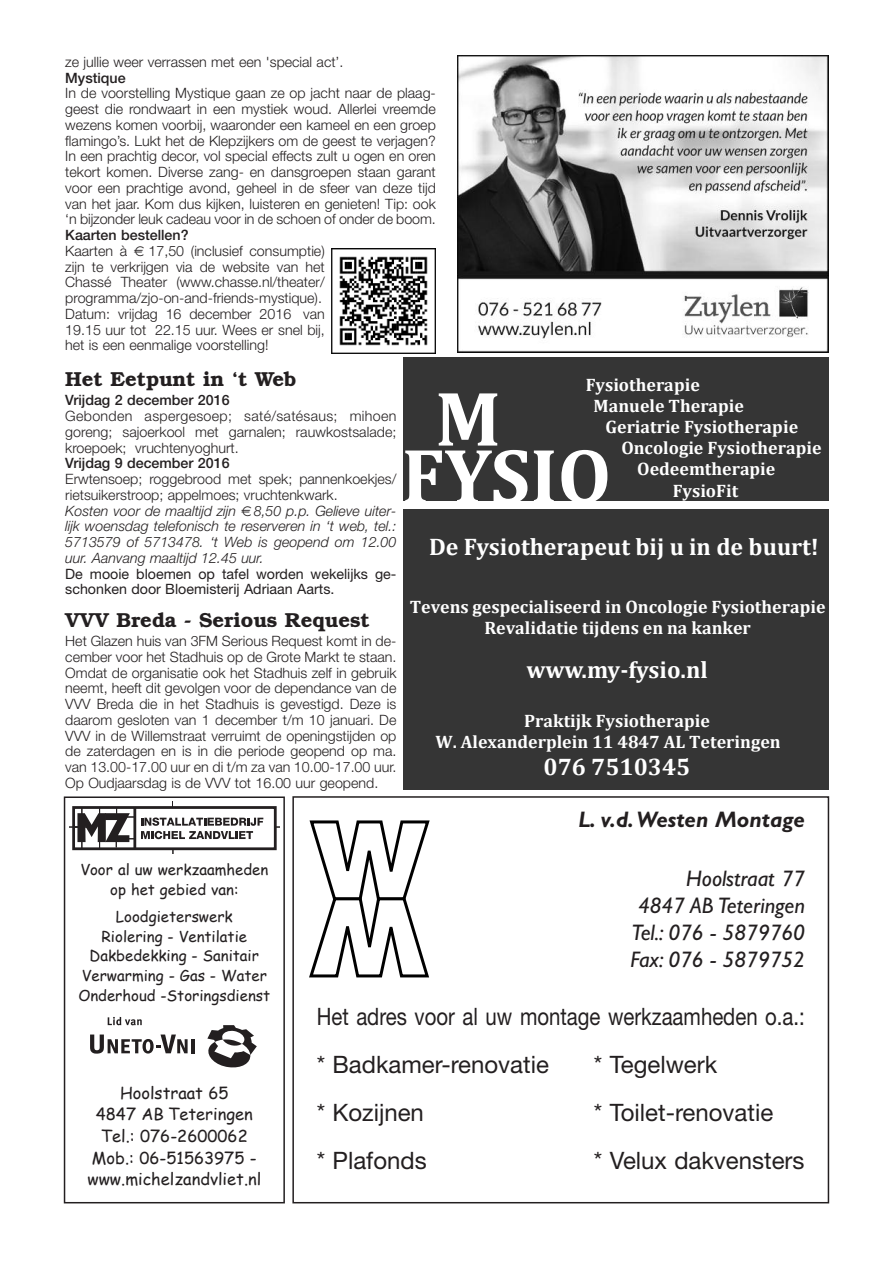
<style>
.page{position:relative;width:893px;height:1263px;background:#fff}
.page>*{position:absolute;margin:0;border:0;box-sizing:border-box;transform-origin:0 0}
.t1{font:700 78.15px "Cambria";color:#fff}
.t2{font:24px "Helvetica Neue";color:#231f20}
.t3{font:24px/48px "Helvetica Neue";color:#231f20;scale:.85 1}
.t4{font:700 24px "Cambria";color:#fff}
.t5{font:italic 22.5px/27.3px "Gill Sans";color:#231f20;text-align:right}
.t6{font:italic 700 22.5px "Gill Sans";color:#231f20}
.t7{font:600 20.25px "Bookman";color:#231f20}
.t8{font:700 18px/21.1px "Cambria";color:#fff}
.t9{font:16.5px/21.6px "Comic Sans MS";color:#231f20;text-align:center}
.t10{font:15px/19.6px "Comic Sans MS";color:#231f20;text-align:center}
.t11{font:300 14.25px/15.8px "Helvetica Neue";color:#231f20;text-align:justify}
.t12{font:italic 300 14.25px/15.8px "Helvetica Neue";color:#231f20;text-align:justify}
.t13{font:14.25px/15.8px "Helvetica Neue";color:#231f20}
.t14{font:500 14.25px "Helvetica Neue";color:#231f20}
</style>
<div class="page">
<div style="left:404px;top:357px;width:425px;height:432px;background:#353535"></div>
<div style="left:404px;top:502px;width:425px;height:7px;background:#fff"></div>
<div style="left:292px;top:796px;width:537px;height:407px;border:2px solid #231f20"></div>
<svg style="left:309px;top:820px;width:121px;height:158px"></svg>
<div style="left:64px;top:796px;width:221px;height:407px;border:2px solid #231f20"></div>
<div style="left:72px;top:806px;width:205px;height:44px;border:3px solid #231f20"></div>
<hr style="left:133px;top:807px;width:3px;height:41px;background:#231f20">
<svg style="left:141px;top:817px;width:122px;height:22px"></svg>
<hr style="left:81px;top:808px;width:1px;height:40px;background:#231f20">
<hr style="left:99px;top:807px;width:1px;height:41px;background:#231f20">
<svg style="left:69px;top:808px;width:65px;height:39px"></svg>
<hr style="left:191px;top:1039px;width:3px;height:14px;background:#231f20">
<svg style="left:207px;top:1025px;width:50px;height:43px"></svg>
<svg style="left:90px;top:1034px;width:98px;height:20px"></svg>
<svg style="left:108px;top:1017px;width:34px;height:8px"></svg>
<img style="left:457px;top:55px;width:372px;height:298px">
<img style="left:331px;top:248px;width:105px;height:105px">
<p class="t11" style="left:65px;top:55px;width:280px">ze jullie weer verrassen met een 'special act’.</p>
<p class="t14" style="left:65px;top:73px;width:62px">Mystique</p>
<p class="t11" style="left:65px;top:87px;width:372px">In de voorstelling Mystique gaan ze op jacht naar de plaag&shy;geest die rondwaart in een mystiek woud. Allerlei vreemde wezens komen voorbij, waaronder een kameel en een groep flamingo’s. Lukt het de Klepzijkers om de geest te verjagen?<br>In een prachtig decor, vol special effects zult u ogen en oren tekort komen. Diverse zang- en dansgroepen staan garant voor een prachtige avond, geheel in de sfeer van deze tijd van het jaar. Kom dus kijken, luisteren en genieten! Tip: ook ‘n bijzonder leuk cadeau voor in de schoen of onder de boom.</p>
<p class="t14" style="left:65px;top:230px;width:125px">Kaarten bestellen?</p>
<p class="t11" style="left:65px;top:244px;width:63px">Kaarten à</p>
<p class="t11" style="left:65px;top:244px;width:261px;text-align:left;text-indent:83px">17,50 (inclusief consumptie) zijn te verkrijgen via de website van het Chassé Theater (www.chasse.nl/theater/ programma/zjo-on-and-friends-mystique).<br>Datum: vrijdag 16 december 2016 van 19.15 uur tot 22.15 uur. Wees er snel bij, het is een eenmalige voorstelling!</p>
<h3 class="t7" style="left:65px;top:368px;width:233px">Het Eetpunt in ‘t Web</h3>
<p class="t14" style="left:65px;top:395px;width:166px">Vrijdag 2 december 2016</p>
<p class="t11" style="left:65px;top:409px;width:333px">Gebonden aspergesoep; saté/satésaus; mihoen goreng; sajoerkool met garnalen; rauwkostsalade; kroepoek; vruchtenyoghurt.</p>
<p class="t14" style="left:65px;top:458px;width:166px">Vrijdag 9 december 2016</p>
<p class="t11" style="left:65px;top:472px;width:333px">Erwtensoep; roggebrood met spek; pannenkoekjes/ rietsuikerstroop; appelmoes; vruchtenkwark.</p>
<p class="t12" style="left:65px;top:504px;width:333px">Kosten voor de maaltijd zijn 8,50 p.p. Gelieve uiter&shy;lijk woensdag telefonisch te reserveren in ‘t web, tel.:<br>5713579 of 5713478. ‘t Web is geopend om 12.00 uur. Aanvang maaltijd 12.45 uur.</p>
<p class="t13" style="left:65px;top:567px;width:333px">De mooie bloemen op tafel worden wekelijks ge&shy;schonken door Bloemisterij Adriaan Aarts.</p>
<h3 class="t7" style="left:65px;top:608px;width:306px">VVV Breda - Serious Request</h3>
<p class="t11" style="left:65px;top:634px;width:333px">Het Glazen huis van 3FM Serious Request komt in de&shy;cember voor het Stadhuis op de Grote Markt te staan.<br>Omdat de organisatie ook het Stadhuis zelf in gebruik neemt, heeft dit gevolgen voor de dependance van de VVV Breda die in het Stadhuis is gevestigd. Deze is daarom gesloten van 1 december t/m 10 januari. De VVV in de Willemstraat verruimt de openingstijden op de zaterdagen en is in die periode geopend op ma. van 13.00-17.00 uur en di t/m za van 10.00-17.00 uur.<br>Op Oudjaarsdag is de VVV tot 16.00 uur geopend.</p>
<p class="t8" style="left:586px;top:373px;width:116px">Fysiotherapie</p>
<p class="t8" style="left:594px;top:395px;width:152px">Manuele Therapie</p>
<p class="t8" style="left:605px;top:416px;width:194px">Geriatrie Fysiotherapie</p>
<p class="t8" style="left:621px;top:437px;width:202px">Oncologie Fysiotherapie</p>
<p class="t8" style="left:637px;top:458px;width:140px">Oedeemtherapie</p>
<p class="t8" style="left:673px;top:479px;width:67px">FysioFit</p>
<h1 class="t1" style="left:435px;top:371px;width:67px">M</h1>
<h1 class="t1" style="left:402px;top:428px;width:211px">FYSIO</h1>
<h2 class="t4" style="left:429px;top:532px;width:391px">De Fysiotherapeut bij u in de buurt!</h2>
<p class="t8" style="left:410px;top:595px;width:417px;text-align:center">Tevens gespecialiseerd in Oncologie Fysiotherapie<br>Revalidatie tijdens en na kanker</p>
<h2 class="t4" style="left:526px;top:655px;width:183px">www.my-fysio.nl</h2>
<p class="t8" style="left:436px;top:710px;width:347px;text-indent:89px">Praktijk Fysiotherapie<br>W. Alexanderplein 11 4847 AL Teteringen</p>
<h2 class="t4" style="left:544px;top:752px;width:148px">076 7510345</h2>
<p class="t10" style="left:80px;top:859px;width:189px">Voor al uw werkzaamheden op het gebied van:</p>
<p class="t10" style="left:78px;top:906px;width:193px">Loodgieterswerk<br>Riolering - Ventilatie<br>Dakbedekking - Sanitair<br>Verwarming - Gas - Water<br>Onderhoud -Storingsdienst</p>
<p class="t9" style="left:87px;top:1081px;width:175px">Hoolstraat 65<br>4847 AB Teteringen<br>Tel.: 076-2600062<br>Mob.: 06-51563975 - www.michelzandvliet.nl</p>
<h3 class="t6" style="left:578px;top:811px;width:228px">L. v.d.Westen Montage</h3>
<h3 class="t5" style="left:631px;top:866px;width:176px">Hoolstraat 77<br>4847 AB Teteringen<br>Tel.: 076 - 5879760<br>Fax: 076 - 5879752</h3>
<h2 class="t3" style="left:317px;top:995px;width:576px">Het adres voor al uw montage werkzaamheden o.a.: * Badkamer-renovatie</h2>
<h2 class="t2" style="left:594px;top:1056px;width:125px">* Tegelwerk</h2>
<h2 class="t2" style="left:317px;top:1104px;width:109px">* Kozijnen</h2>
<h2 class="t2" style="left:594px;top:1104px;width:181px">* Toilet-renovatie</h2>
<h2 class="t2" style="left:317px;top:1152px;width:111px">* Plafonds</h2>
<h2 class="t2" style="left:594px;top:1152px;width:212px">* Velux dakvensters</h2>
</div>
